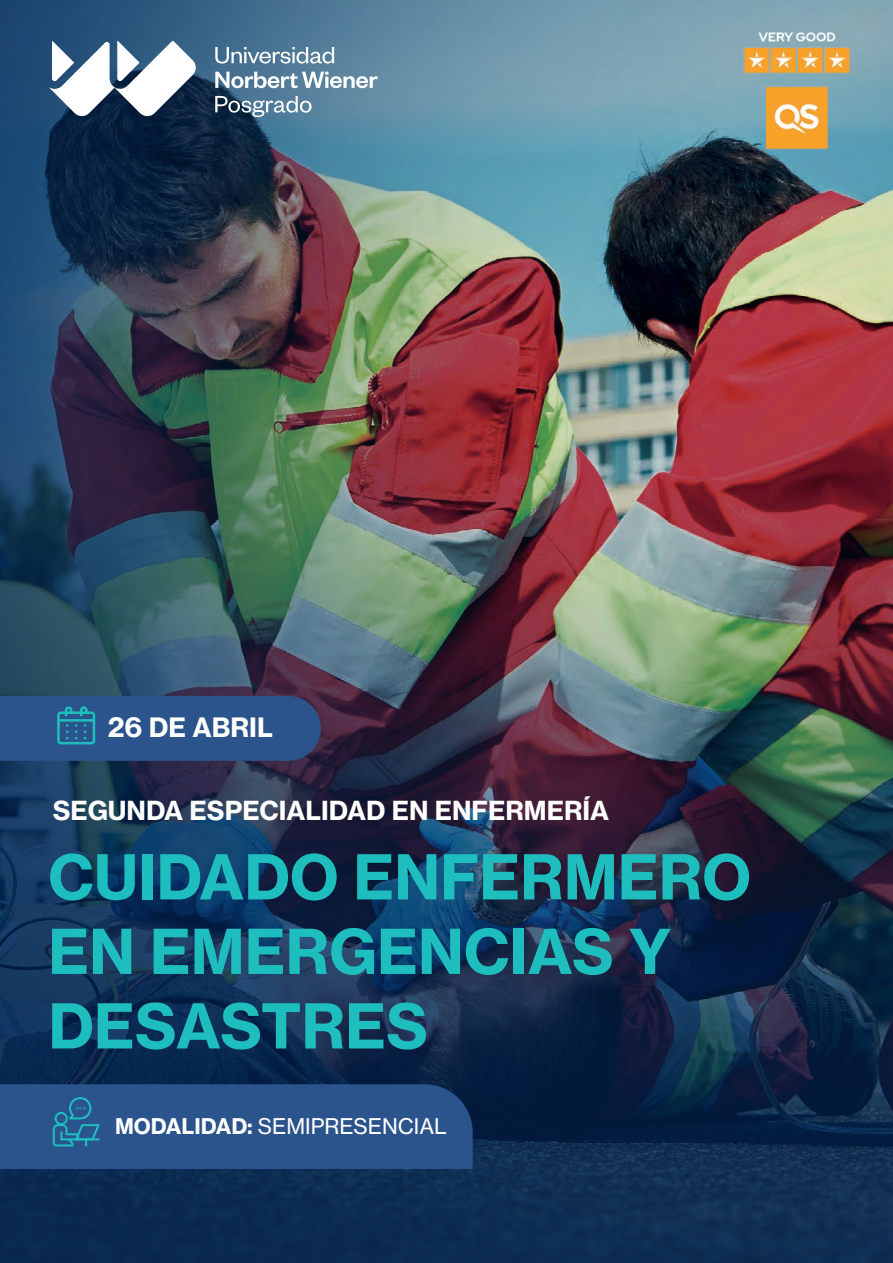
<style>
.page{position:relative;width:893px;height:1263px;background:#fff}
.page>*{position:absolute;margin:0;border:0;box-sizing:border-box;transform-origin:0 0}
.t1{font:60.75px/74.6px "N Haas Grotesk TXW01 75 Bd";color:#1ebdbe}
.t2{font:26.25px "N Haas Grotesk TX Std 75 Bd";color:#fff}
.t3{font:25.8px "N Haas Grotesk TX Std 75 Bd";color:#fff}
.t4{font:21.3px "N Haas Grotesk TX Std 55 Rg";color:#fff}
.s1{font-family:"N Haas Grotesk TX Std 75 Bd"}
</style>
<div class="page">
<img style="left:0;top:0;width:893px;height:1263px">
<div style="left:0;top:696px;width:321px;height:65px;background:#2b538c"></div>
<div style="left:0;top:1084px;width:473px;height:85px;background:#2b538c"></div>
<img style="left:730px;top:15px;width:129px;height:149px">
<svg style="left:49px;top:41px;width:148px;height:76px"></svg>
<svg style="left:215px;top:47px;width:119px;height:17px"></svg>
<svg style="left:215px;top:96px;width:97px;height:21px;background:#6d899e"></svg>
<svg style="left:215px;top:72px;width:163px;height:16px"></svg>
<p class="t2" style="left:108px;top:711px;width:167px">26 DE ABRIL</p>
<p class="t3" style="left:53px;top:795px;width:558px">SEGUNDA ESPECIALIDAD EN ENFERMERÍA</p>
<p class="t1" style="left:48px;top:838px;width:704px">CUIDADO ENFERMERO<br>EN EMERGENCIAS Y<br>DESASTRES</p>
<p class="t4" style="left:115px;top:1113px;width:333px"><span class="s1">MODALIDAD:</span> SEMIPRESENCIAL</p>
</div>
